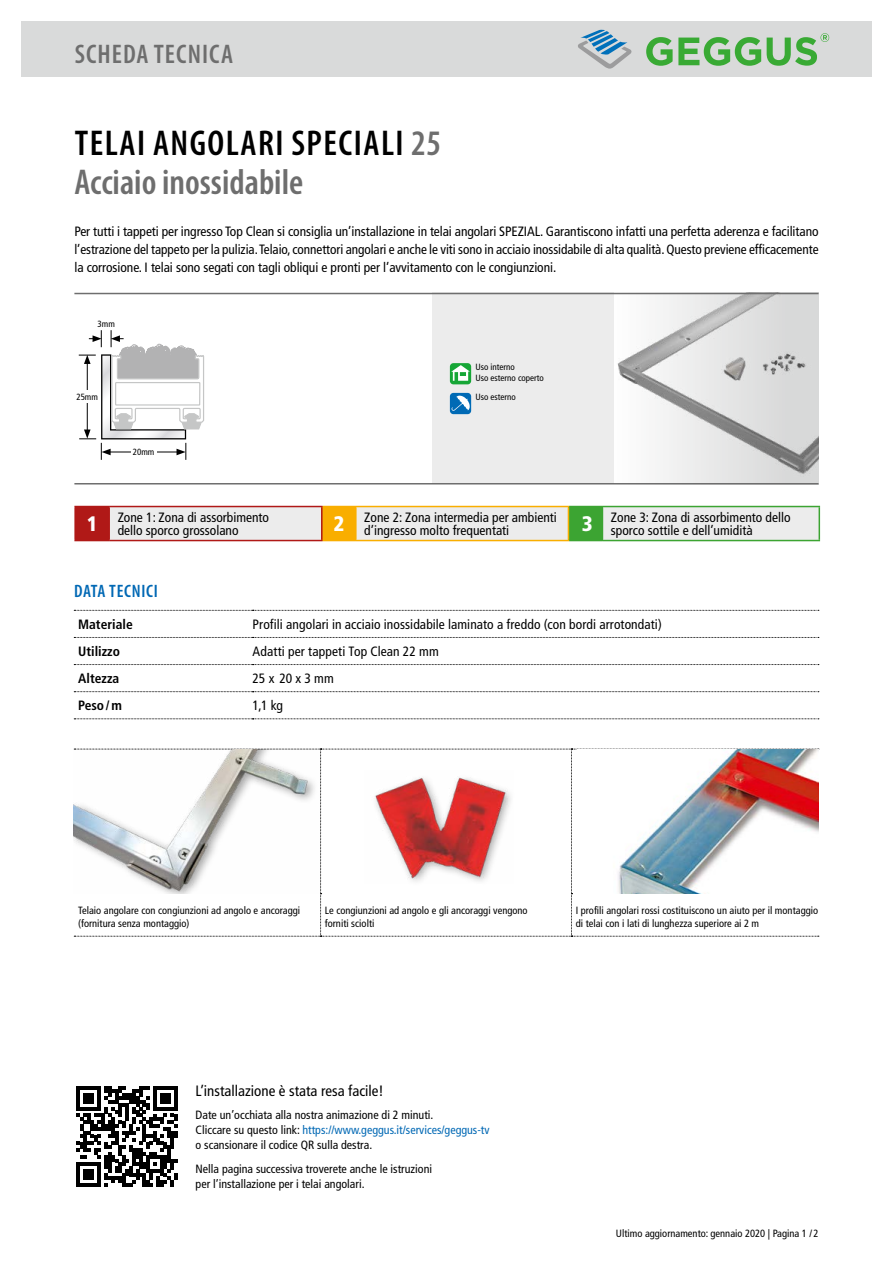
<style>
.page{position:relative;width:893px;height:1263px;background:#fff}
.page>*{position:absolute;margin:0;border:0;box-sizing:border-box;transform-origin:0 0}
.t1{font:600 condensed 36px/39px "Myriad Pro";letter-spacing:.03em;color:#000}
.t2{font:600 condensed 27px "Myriad Pro";letter-spacing:.04em;color:#6e6e6e}
.t3{font:900 condensed 21px "Frutiger LT Std";color:#fff}
.t4{font:600 condensed 18px "Myriad Pro";letter-spacing:.04em;color:#0068b4}
.t5{font:condensed 15px "Frutiger LT Std";color:#000}
.t6{font:condensed 13.5px/13.5px "Frutiger LT Std";color:#000}
.t7{font:700 condensed 13.5px "Frutiger LT Std";color:#000}
.t8{font:condensed 12px/15px "Frutiger LT Std";color:#000}
.t9{font:condensed 10.5px/12.6px "Frutiger LT Std";color:#000}
.t10{font:condensed 9px/10.8px "Frutiger LT Std";color:#000}
.s1{color:#6e6e6e}
.s2{color:#0068b4}
</style>
<div class="page">
<div style="left:21px;top:21px;width:851px;height:56px;background:#d9dada"></div>
<svg style="left:74px;top:610px;width:745px;height:110px"></svg>
<svg style="left:74px;top:749px;width:745px;height:188px"></svg>
<img style="left:74px;top:749px;width:246px;height:145px">
<div style="left:371px;top:774px;width:144px;height:113px;background:#fefefe"></div>
<img style="left:365px;top:771px;width:148px;height:112px">
<img style="left:577px;top:749px;width:241px;height:145px">
<div style="left:432px;top:293px;width:387px;height:191px;background:#ececec"></div>
<img style="left:614px;top:294px;width:205px;height:189px">
<hr style="left:74px;top:483px;width:745px;height:1px;background:#6e6e6e">
<hr style="left:74px;top:293px;width:745px;height:1px;background:#6e6e6e">
<div style="left:450px;top:363px;width:21px;height:21px;background:#16a636;border-radius:4px"></div>
<svg style="left:451px;top:365px;width:19px;height:16px"></svg>
<div style="left:450px;top:393px;width:21px;height:21px;background:#006ab5;border-radius:4px"></div>
<svg style="left:451px;top:396px;width:19px;height:15px"></svg>
<svg style="left:79px;top:330px;width:125px;height:130px"></svg>
<div style="left:75px;top:506px;width:34px;height:34px;background:#b01917"></div>
<div style="left:110px;top:507px;width:709px;height:33px;background:#ececec"></div>
<div style="left:322px;top:506px;width:34px;height:34px;background:#f9ae00"></div>
<div style="left:568px;top:506px;width:34px;height:34px;background:#3ca432"></div>
<hr style="left:74px;top:506px;width:35px;height:1px;background:#b01917">
<hr style="left:74px;top:507px;width:2px;height:33px;background:#b01917">
<hr style="left:108px;top:507px;width:2px;height:33px;background:#b01917">
<hr style="left:74px;top:540px;width:35px;height:1px;background:#b01917">
<hr style="left:323px;top:540px;width:33px;height:1px;background:#f9ae00">
<hr style="left:109px;top:506px;width:214px;height:1px;background:#b01917">
<hr style="left:321px;top:507px;width:2px;height:33px;background:#b01917">
<hr style="left:109px;top:540px;width:214px;height:1px;background:#b01917">
<hr style="left:602px;top:506px;width:218px;height:1px;background:#3ca432">
<hr style="left:819px;top:507px;width:1px;height:33px;background:#3ca432">
<hr style="left:602px;top:540px;width:218px;height:1px;background:#3ca432">
<hr style="left:602px;top:507px;width:1px;height:33px;background:#3ca432">
<hr style="left:569px;top:540px;width:33px;height:1px;background:#3ca432">
<hr style="left:356px;top:506px;width:213px;height:1px;background:#f9ae00">
<hr style="left:355px;top:507px;width:2px;height:33px;background:#f9ae00">
<hr style="left:568px;top:507px;width:1px;height:33px;background:#f9ae00">
<hr style="left:356px;top:540px;width:213px;height:1px;background:#f9ae00">
<svg style="left:646px;top:37px;width:115px;height:29px"></svg>
<svg style="left:767px;top:33px;width:62px;height:33px"></svg>
<svg style="left:578px;top:30px;width:54px;height:39px"></svg>
<svg style="left:77px;top:1086px;width:100px;height:101px"></svg>
<h2 class="t2" style="left:75px;top:37px;width:160px">SCHEDA TECNICA</h2>
<h1 class="t1" style="left:74px;top:122px;width:368px">TELAI ANGOLARI SPECIALI <span class="s1">25<br>Acciaio inossidabile</span></h1>
<p class="t6" style="left:74px;top:222px;width:746px;line-height:18px;text-align:justify">Per tutti i tappeti per ingresso Top Clean si consiglia un’installazione in telai angolari SPEZIAL. Garantiscono infatti una perfetta aderenza e facilitano l’estrazione del tappeto per la pulizia. Telaio, connettori angolari e anche le viti sono in acciaio inossidabile di alta qualità. Questo previene efficacemente la corrosione. I telai sono segati con tagli obliqui e pronti per l’avvitamento con le congiunzioni.</p>
<p class="t10" style="left:98px;top:319px;width:19px">3mm</p>
<p class="t10" style="left:76px;top:392px;width:23px">25mm</p>
<p class="t10" style="left:133px;top:446px;width:23px">20mm</p>
<p class="t10" style="left:475px;top:361px;width:70px">Uso interno<br>Uso esterno coperto</p>
<p class="t10" style="left:475px;top:391px;width:42px">Uso esterno</p>
<h3 class="t3" style="left:87px;top:511px;width:12px">1</h3>
<p class="t6" style="left:118px;top:510px;width:153px">Zone 1: Zona di assorbimento dello sporco grossolano</p>
<h3 class="t3" style="left:333px;top:511px;width:12px">2</h3>
<p class="t6" style="left:364px;top:510px;width:194px">Zone 2: Zona intermedia per ambienti d’ingresso molto frequentati</p>
<h3 class="t3" style="left:582px;top:511px;width:12px">3</h3>
<p class="t6" style="left:611px;top:510px;width:181px">Zone 3: Zona di assorbimento dello sporco sottile e dell’umidità</p>
<h3 class="t4" style="left:74px;top:580px;width:85px">DATA TECNICI</h3>
<p class="t7" style="left:78px;top:616px;width:56px">Materiale</p>
<p class="t6" style="left:253px;top:618px;width:411px">Profili angolari in acciaio inossidabile laminato a freddo (con bordi arrotondati)</p>
<p class="t7" style="left:78px;top:643px;width:43px">Utilizzo</p>
<p class="t6" style="left:253px;top:645px;width:188px">Adatti per tappeti Top Clean 22 mm</p>
<p class="t7" style="left:78px;top:670px;width:42px">Altezza</p>
<p class="t6" style="left:253px;top:672px;width:83px">25 x 20 x 3 mm</p>
<p class="t7" style="left:78px;top:698px;width:45px">Peso/m</p>
<p class="t6" style="left:253px;top:699px;width:32px">1,1 kg</p>
<p class="t9" style="left:78px;top:904px;width:224px">Telaio angolare con congiunzioni ad angolo e ancoraggi (fornitura senza montaggio)</p>
<p class="t9" style="left:325px;top:904px;width:204px">Le congiunzioni ad angolo e gli ancoraggi vengono forniti sciolti</p>
<p class="t9" style="left:576px;top:904px;width:244px">I profili angolari rossi costituiscono un aiuto per il montaggio di telai con i lati di lunghezza superiore ai 2 m</p>
<p class="t5" style="left:196px;top:1081px;width:190px">L’installazione è stata resa facile!</p>
<p class="t8" style="left:196px;top:1107px;width:296px">Date un’occhiata alla nostra animazione di 2 minuti.<br>Cliccare su questo link: <span class="s2">https://www.geggus.it/services/geggus-tv </span>o scansionare il codice QR sulla destra.</p>
<p class="t8" style="left:196px;top:1161px;width:238px">Nella pagina successiva troverete anche le istruzioni per l’installazione per i telai angolari.</p>
<p class="t9" style="left:616px;top:1227px;width:204px">Ultimo aggiornamento: gennaio 2020 | Pagina 1 / 2</p>
</div>
